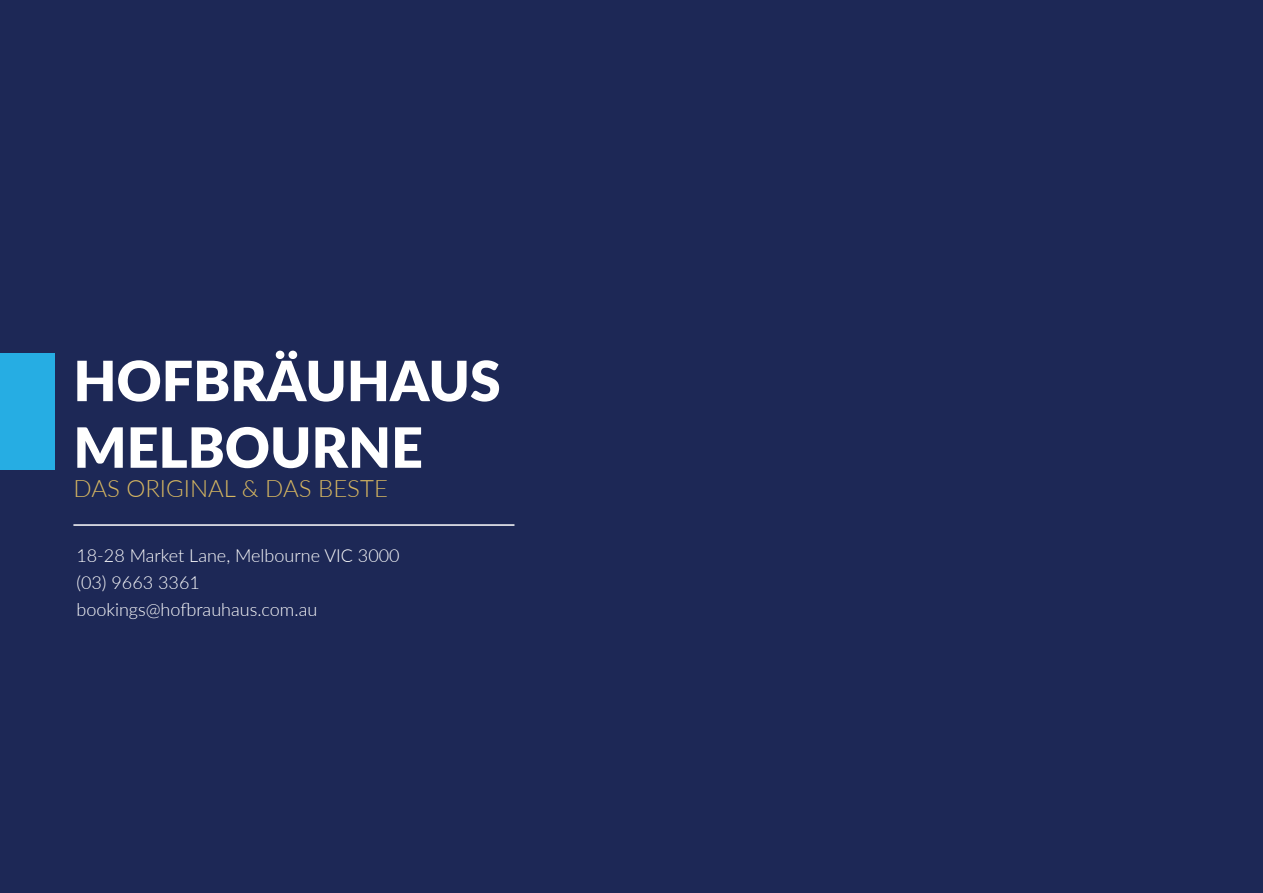
<style>
.page{position:relative;width:1263px;height:893px;background:#1d2856}
.page>*{position:absolute;margin:0;border:0;box-sizing:border-box;transform-origin:0 0}
.t1{font:900 55.5px/66.6px "Lato";color:#fff}
.t2{font:300 24px "Lato";color:#d7b761}
.t3{font:300 18px/27px "Lato";color:#fff}
</style>
<div class="page">
<div style="left:0;top:353px;width:54px;height:117px;background:#26ade3"></div>
<hr style="left:73px;top:524px;width:441px;height:2px;background:#fff">
<h1 class="t1" style="left:73px;top:345px;width:429px">HOFBRÄUHAUS<br>MELBOURNE</h1>
<h2 class="t2" style="left:74px;top:472px;width:316px">DAS ORIGINAL &amp; DAS BESTE</h2>
<p class="t3" style="left:76px;top:541px;width:325px">18-28 Market Lane, Melbourne VIC 3000 (03) 9663 3361 bookings@hofbrauhaus.com.au</p>
</div>
